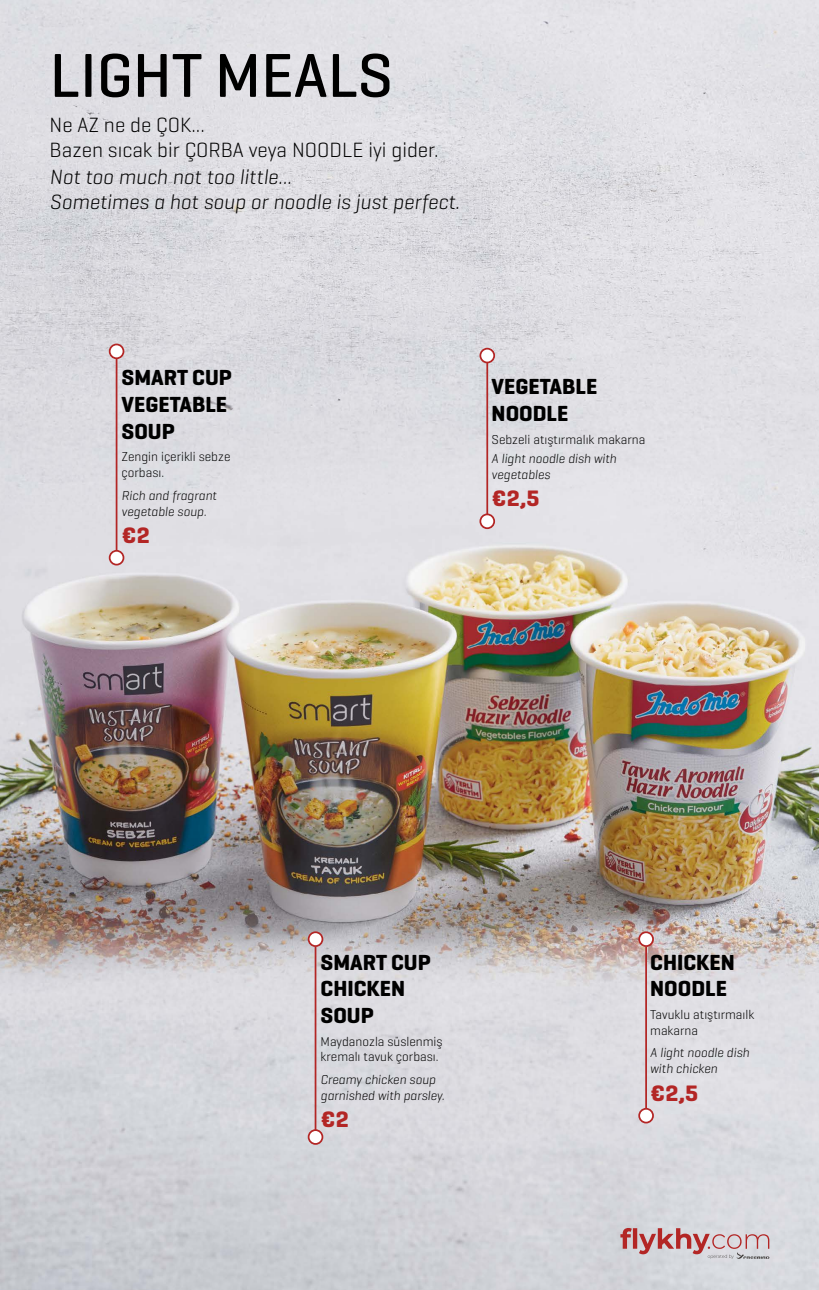
<style>
.page{position:relative;width:819px;height:1290px;background:#fff}
.page>*{position:absolute;margin:0;border:0;box-sizing:border-box;transform-origin:0 0}
.t1{font:500 63px "Geogrotesque";color:#000}
.t2{font:700 22.75px "Geogrotesque";color:#b32625}
.t3{font:700 22.22px/26.6px "Geogrotesque";color:#000}
.t4{font:italic 300 21px/25.2px "Geogrotesque";color:#000}
.t5{font:300 21px/25.2px "Geogrotesque";color:#000}
.t6{font:italic 300 13.12px/15.8px "Geogrotesque";color:#000}
.t7{font:300 13.12px/15.8px "Geogrotesque";color:#000}
</style>
<div class="page">
<img style="left:0;top:0;width:819px;height:1290px">
<hr style="left:116px;top:349px;width:1px;height:205px;background:#b32625">
<div style="left:110px;top:344px;width:13px;height:14px;background:#fff;border-radius:50%"></div>
<div style="left:109px;top:344px;width:15px;height:15px;border:2px solid #b32625;border-radius:50%"></div>
<div style="left:110px;top:551px;width:13px;height:14px;background:#fff;border-radius:50%"></div>
<div style="left:109px;top:550px;width:15px;height:15px;border:2px solid #b32625;border-radius:50%"></div>
<hr style="left:486px;top:353px;width:2px;height:163px;background:#b32625">
<div style="left:480px;top:349px;width:14px;height:13px;background:#fff;border-radius:50%"></div>
<div style="left:479px;top:348px;width:16px;height:15px;border:2px solid #b32625;border-radius:50%"></div>
<div style="left:480px;top:514px;width:14px;height:14px;background:#fff;border-radius:50%"></div>
<div style="left:479px;top:513px;width:16px;height:16px;border:2px solid #b32625;border-radius:50%"></div>
<hr style="left:314px;top:947px;width:2px;height:184px;background:#b32625">
<div style="left:308px;top:932px;width:14px;height:14px;background:#fff;border-radius:50%"></div>
<div style="left:308px;top:931px;width:15px;height:16px;border:2px solid #b32625;border-radius:50%"></div>
<div style="left:308px;top:1130px;width:14px;height:14px;background:#fff;border-radius:50%"></div>
<div style="left:308px;top:1129px;width:15px;height:16px;border:2px solid #b32625;border-radius:50%"></div>
<hr style="left:645px;top:947px;width:2px;height:167px;background:#b32625">
<div style="left:639px;top:932px;width:14px;height:14px;background:#fff;border-radius:50%"></div>
<div style="left:638px;top:931px;width:16px;height:16px;border:2px solid #b32625;border-radius:50%"></div>
<div style="left:639px;top:1109px;width:14px;height:13px;background:#fff;border-radius:50%"></div>
<div style="left:638px;top:1108px;width:16px;height:15px;border:2px solid #b32625;border-radius:50%"></div>
<svg style="left:620px;top:1228px;width:149px;height:31px;background:#ccaeb1"></svg>
<h1 class="t1" style="left:50px;top:36px;width:345px">LIGHT MEALS</h1>
<h3 class="t5" style="left:50px;top:111px;width:390px">Ne AZ ne de ÇOK...<br>Bazen sıcak bir ÇORBA veya NOODLE iyi gider.</h3>
<h3 class="t4" style="left:50px;top:164px;width:411px">Not too much not too little...<br>Sometimes a hot soup or noodle is just perfect.</h3>
<h3 class="t3" style="left:122px;top:364px;width:112px">SMART CUP<br>VEGETABLE<br>SOUP</h3>
<p class="t7" style="left:122px;top:449px;width:110px">Zengin içerikli sebze çorbası.</p>
<p class="t6" style="left:122px;top:487px;width:97px">Rich and fragrant vegetable soup.</p>
<h2 class="t2" style="left:122px;top:521px;width:30px">€2</h2>
<h3 class="t3" style="left:491px;top:373px;width:107px">VEGETABLE<br>NOODLE</h3>
<p class="t7" style="left:491px;top:431px;width:155px">Sebzeli atıştırmalık makarna</p>
<p class="t6" style="left:491px;top:450px;width:126px">A light noodle dish with vegetables</p>
<h2 class="t2" style="left:491px;top:484px;width:49px">€2,5</h2>
<h3 class="t3" style="left:320px;top:948px;width:112px">SMART CUP<br>CHICKEN<br>SOUP</h3>
<p class="t7" style="left:320px;top:1033px;width:123px">Maydanozla süslenmiş kremalı tavuk çorbası.</p>
<p class="t6" style="left:320px;top:1071px;width:126px">Creamy chicken soup garnished with parsley.</p>
<h2 class="t2" style="left:320px;top:1105px;width:30px">€2</h2>
<h3 class="t3" style="left:650px;top:948px;width:86px">CHICKEN<br>NOODLE</h3>
<p class="t7" style="left:650px;top:1006px;width:105px">Tavuklu atıştırmaılk makarna</p>
<p class="t6" style="left:650px;top:1045px;width:101px">A light noodle dish with chicken</p>
<h2 class="t2" style="left:650px;top:1078px;width:49px">€2,5</h2>
</div>
